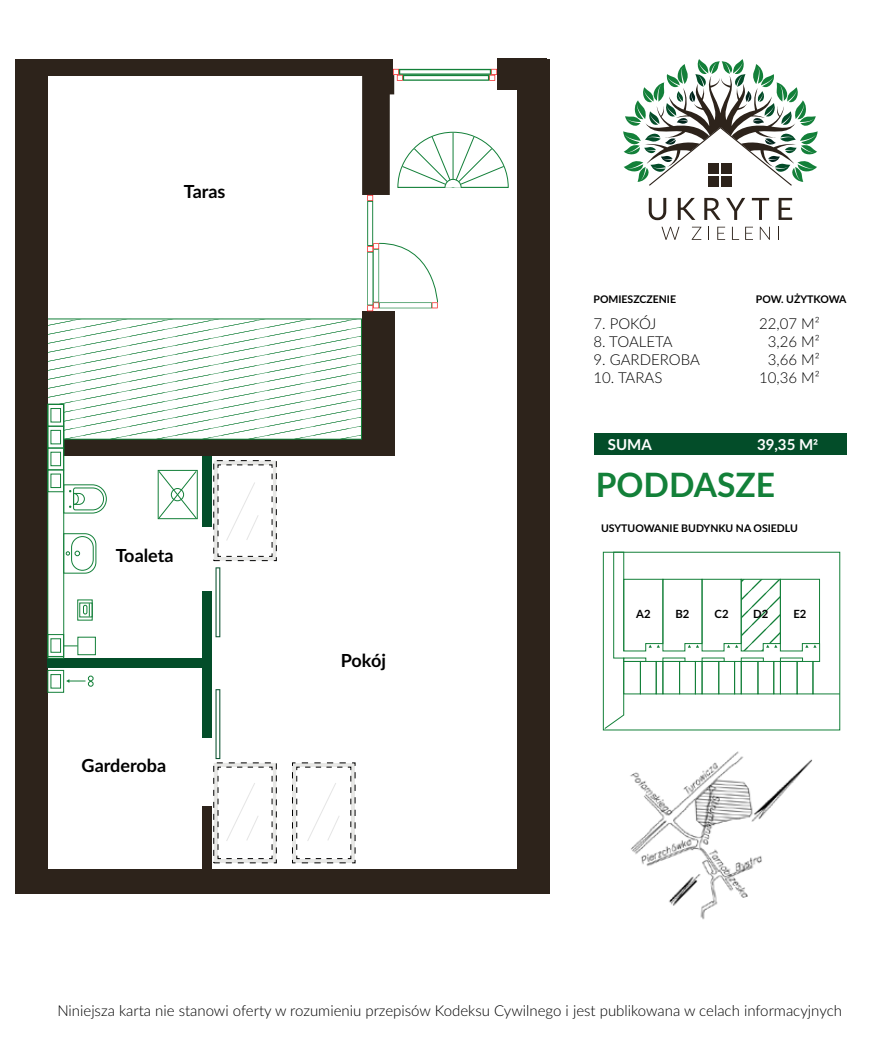
<style>
.page{position:relative;width:893px;height:1053px;background:#fff}
.page>*{position:absolute;margin:0;border:0;box-sizing:border-box;transform-origin:0 0}
.t1{font:700 33.45px "Lato";color:#138039}
.t2{font:700 18px "Lato";color:#000}
.t3{font:300 15px "Lato";color:#000}
.t4{font:700 15px "Lato";color:#fff}
.t5{font:700 11.25px "Lato";color:#000}
.t6{font:700 10.5px "Lato";color:#000}
</style>
<div class="page">
<svg style="left:648px;top:198px;width:18px;height:22px"></svg>
<svg style="left:677px;top:198px;width:18px;height:22px"></svg>
<svg style="left:704px;top:198px;width:16px;height:22px"></svg>
<svg style="left:726px;top:198px;width:19px;height:22px"></svg>
<svg style="left:751px;top:198px;width:18px;height:22px"></svg>
<svg style="left:778px;top:198px;width:14px;height:22px"></svg>
<svg style="left:623px;top:59px;width:194px;height:127px"></svg>
<div style="left:708px;top:163px;width:11px;height:11px;background:#2d231b"></div>
<div style="left:721px;top:163px;width:11px;height:11px;background:#2d231b"></div>
<div style="left:708px;top:176px;width:11px;height:11px;background:#2d231b"></div>
<div style="left:721px;top:176px;width:11px;height:11px;background:#2d231b"></div>
<svg style="left:661px;top:227px;width:18px;height:13px"></svg>
<svg style="left:691px;top:227px;width:10px;height:13px"></svg>
<svg style="left:708px;top:227px;width:1px;height:13px"></svg>
<svg style="left:717px;top:227px;width:8px;height:13px"></svg>
<svg style="left:732px;top:227px;width:7px;height:13px"></svg>
<svg style="left:745px;top:227px;width:8px;height:13px"></svg>
<svg style="left:759px;top:227px;width:11px;height:13px"></svg>
<svg style="left:603px;top:551px;width:237px;height:178px"></svg>
<div style="left:594px;top:433px;width:252px;height:21px;background:#034d29"></div>
<img style="left:630px;top:751px;width:183px;height:169px">
<div style="left:47px;top:59px;width:346px;height:16px;background:#2d231b"></div>
<div style="left:64px;top:439px;width:329px;height:17px;background:#2d231b"></div>
<div style="left:497px;top:59px;width:49px;height:31px;background:#2d231b"></div>
<svg style="left:48px;top:318px;width:314px;height:122px"></svg>
<div style="left:16px;top:59px;width:32px;height:834px;background:#2d231b"></div>
<div style="left:517px;top:59px;width:32px;height:834px;background:#2d231b"></div>
<div style="left:362px;top:311px;width:32px;height:145px;background:#2d231b"></div>
<div style="left:43px;top:869px;width:485px;height:24px;background:#2d231b"></div>
<svg style="left:64px;top:533px;width:32px;height:40px"></svg>
<div style="left:202px;top:456px;width:9px;height:71px;background:#034d29"></div>
<div style="left:202px;top:592px;width:9px;height:146px;background:#034d29"></div>
<div style="left:202px;top:806px;width:9px;height:67px;background:#2d231b"></div>
<div style="left:48px;top:659px;width:160px;height:9px;background:#034d29"></div>
<svg style="left:83px;top:603px;width:7px;height:13px"></svg>
<svg style="left:215px;top:567px;width:5px;height:70px"></svg>
<svg style="left:215px;top:689px;width:5px;height:70px"></svg>
<div style="left:158px;top:470px;width:39px;height:49px;border:1px solid #138039"></div>
<svg style="left:158px;top:471px;width:39px;height:48px"></svg>
<div style="left:171px;top:488px;width:13px;height:13px;border:1px solid #138039;border-radius:50%"></div>
<svg style="left:66px;top:676px;width:27px;height:10px"></svg>
<div style="left:48px;top:670px;width:16px;height:22px;border:1px solid #138039"></div>
<div style="left:51px;top:674px;width:10px;height:14px;border:1px solid #138039"></div>
<div style="left:48px;top:634px;width:16px;height:22px;border:1px solid #138039"></div>
<div style="left:51px;top:638px;width:10px;height:14px;border:1px solid #138039"></div>
<div style="left:48px;top:470px;width:16px;height:22px;border:1px solid #138039"></div>
<div style="left:51px;top:474px;width:10px;height:14px;border:1px solid #138039"></div>
<div style="left:48px;top:448px;width:16px;height:22px;border:1px solid #138039"></div>
<div style="left:51px;top:452px;width:10px;height:14px;border:1px solid #138039"></div>
<div style="left:48px;top:426px;width:16px;height:22px;border:1px solid #138039"></div>
<div style="left:51px;top:430px;width:10px;height:14px;border:1px solid #138039"></div>
<div style="left:51px;top:408px;width:10px;height:14px;border:1px solid #138039"></div>
<div style="left:78px;top:637px;width:18px;height:18px;border:1px solid #138039"></div>
<svg style="left:64px;top:645px;width:14px;height:1px"></svg>
<svg style="left:362px;top:69px;width:146px;height:242px"></svg>
<div style="left:48px;top:404px;width:16px;height:254px;border:1px solid #138039"></div>
<svg style="left:63px;top:484px;width:44px;height:29px"></svg>
<svg style="left:213px;top:762px;width:64px;height:101px"></svg>
<div style="left:213px;top:460px;width:64px;height:101px;background:#e8e8e6"></div>
<svg style="left:292px;top:762px;width:64px;height:102px"></svg>
<svg style="left:217px;top:766px;width:56px;height:93px"></svg>
<svg style="left:217px;top:464px;width:56px;height:93px;background:#f6f6f6"></svg>
<p class="t2" style="left:184px;top:178px;width:43px">Taras</p>
<p class="t2" style="left:116px;top:542px;width:59px">Toaleta</p>
<p class="t2" style="left:82px;top:752px;width:86px">Garderoba</p>
<p class="t2" style="left:341px;top:647px;width:47px">Pokój</p>
<p class="t6" style="left:593px;top:291px;width:84px">POMIESZCZENIE</p>
<p class="t6" style="left:755px;top:291px;width:92px">POW. UŻYTKOWA</p>
<p class="t3" style="left:593px;top:313px;width:65px">7. POKÓJ</p>
<p class="t3" style="left:759px;top:313px;width:62px">22,07 M²</p>
<p class="t3" style="left:593px;top:331px;width:81px">8. TOALETA</p>
<p class="t3" style="left:767px;top:331px;width:54px">3,26 M²</p>
<p class="t3" style="left:593px;top:349px;width:108px">9. GARDEROBA</p>
<p class="t3" style="left:767px;top:349px;width:54px">3,66 M²</p>
<p class="t3" style="left:593px;top:367px;width:70px">10. TARAS</p>
<p class="t3" style="left:759px;top:367px;width:62px">10,36 M²</p>
<p class="t4" style="left:608px;top:433px;width:45px">SUMA</p>
<p class="t4" style="left:757px;top:433px;width:63px">39,35 M2</p>
<h1 class="t1" style="left:595px;top:460px;width:181px">PODDASZE</h1>
<p class="t6" style="left:601px;top:520px;width:198px">USYTUOWANIE BUDYNKU NA OSIEDLU</p>
<p class="t5" style="left:636px;top:606px;width:16px">A2</p>
<p class="t5" style="left:675px;top:606px;width:15px">B2</p>
<p class="t5" style="left:714px;top:606px;width:16px">C2</p>
<p class="t5" style="left:753px;top:606px;width:17px">D2</p>
<p class="t5" style="left:793px;top:606px;width:15px">E2</p>
<p class="t3" style="left:57px;top:1000px;width:786px">Niniejsza karta nie stanowi oferty w rozumieniu przepisów Kodeksu Cywilnego i jest publikowana w celach informacyjnych</p>
</div>
